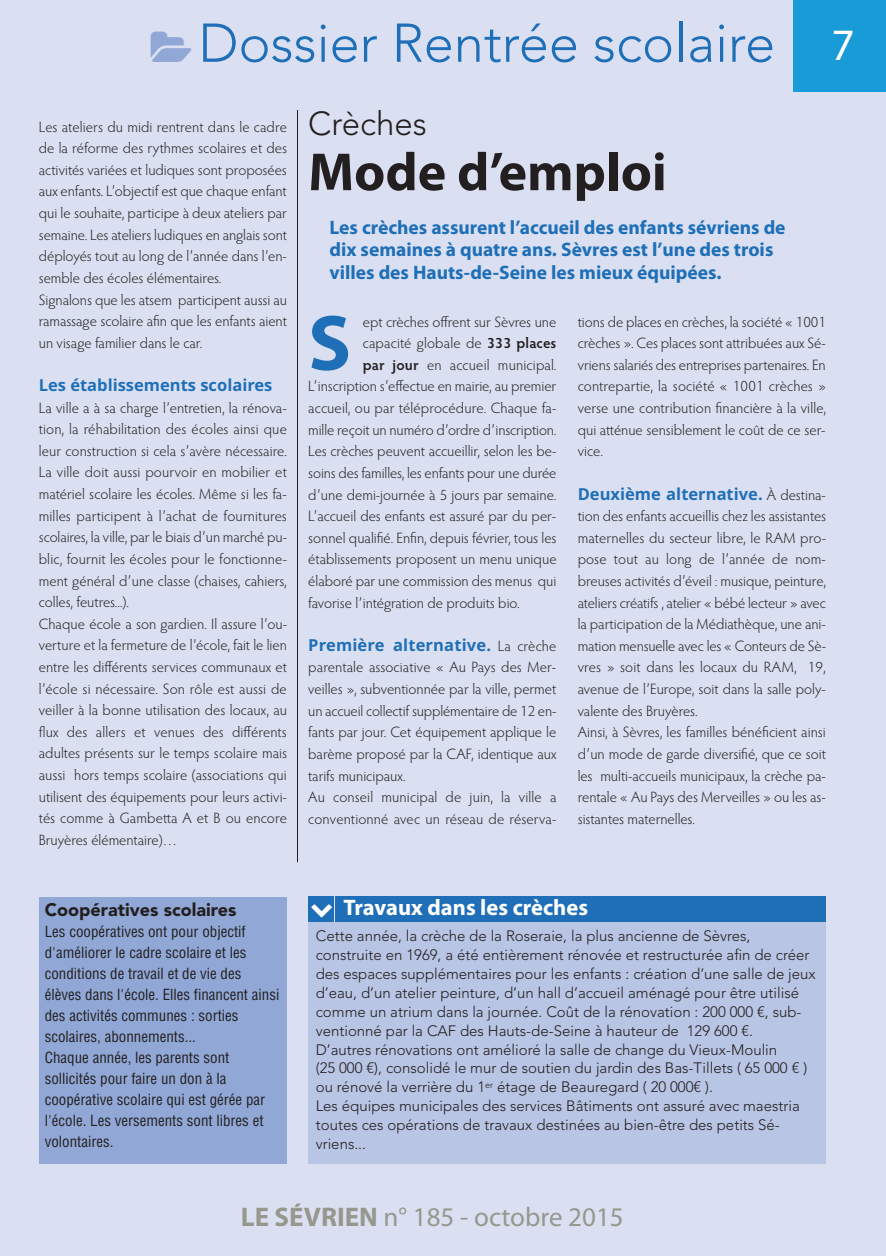
<style>
.page{position:relative;width:886px;height:1256px;background:#fff}
.page>*{position:absolute;margin:0;border:0;box-sizing:border-box;transform-origin:0 0}
.t1{font:700 79.35px "Myriad Pro";color:#1f6fb8}
.t2{font:300 54px "Avenir LT Std";color:#1f6fb8}
.t3{font:700 54px "Myriad Pro";color:#231f20}
.t4{font:300 33px "Avenir LT Std";color:#231f20}
.t5{font:27px "Myriad Pro";color:#96988e}
.t6{font:700 22.5px "Myriad Pro";color:#fff}
.t7{font:700 19.5px/22.5px "Myriad Pro";color:#1f6fb8}
.t8{font:900 18px "Avenir LT Std";color:#231f20}
.t9{font:700 16.5px "Open Sans";color:#1f6fb8}
.t10{font:300 15px/21.6px "Hypatia Sans Pro";color:#231f20}
.t11{font:300 15px/18.9px "Avenir LT Std";color:#231f20}
.t12{font:condensed 15px/21px "Helvetica";color:#231f20}
.s1{font-family:"Myriad Pro";font-weight:400;font-size:45px;color:#fff}
.s2{font-weight:600}
.s3{font-family:"Hypatia Sans Pro";font-weight:300;font-size:15px;color:#231f20}
.s4{font-weight:700}
</style>
<div class="page">
<div style="left:0;top:0;width:885px;height:1255px;background:#dae0f1"></div>
<div style="left:792px;top:0;width:93px;height:92px;background:#199bd8"></div>
<div style="left:308px;top:922px;width:517px;height:241px;background:#b9c5e4"></div>
<div style="left:336px;top:896px;width:489px;height:26px;background:#1f6fb8"></div>
<div style="left:308px;top:896px;width:26px;height:26px;background:#1f6fb8"></div>
<hr style="left:297px;top:110px;width:1px;height:752px;background:#231f20">
<div style="left:39px;top:896px;width:248px;height:267px;background:#91a8d6"></div>
<h2 class="t2" style="left:198px;top:21px;width:657px">Dossier Rentrée scolaire <span class="s1">7</span></h2>
<p class="t10" style="left:39px;top:117px;width:250px">Les ateliers du midi rentrent dans le cadre de la réforme des rythmes scolaires et des activités variées et ludiques sont proposées aux enfants. L’objectif est que chaque enfant qui le souhaite, participe à deux ateliers par semaine. Les ateliers ludiques en anglais sont déployés tout au long de l’année dans l’en&shy;semble des écoles élémentaires.<br>Signalons que les atsem participent aussi au ramassage scolaire afin que les enfants aient un visage familier dans le car.</p>
<p class="t9" style="left:39px;top:375px;width:235px">Les établissements scolaires</p>
<p class="t10" style="left:39px;top:398px;width:250px">La ville a à sa charge l’entretien, la rénova&shy;tion, la réhabilitation des écoles ainsi que leur construction si cela s’avère nécessaire.<br>La ville doit aussi pourvoir en mobilier et matériel scolaire les écoles. Même si les fa&shy;milles participent à l’achat de fournitures scolaires, la ville, par le biais d’un marché pu&shy;blic, fournit les écoles pour le fonctionne&shy;ment général d’une classe (chaises, cahiers, colles, feutres...).<br>Chaque école a son gardien. Il assure l’ou&shy;verture et la fermeture de l’école, fait le lien entre les différents services communaux et l’école si nécessaire. Son rôle est aussi de veiller à la bonne utilisation des locaux, au flux des allers et venues des différents adultes présents sur le temps scolaire mais aussi hors temps scolaire (associations qui utilisent des équipements pour leurs activi&shy;tés comme à Gambetta A et B ou encore Bruyères élémentaire)…</p>
<p class="t8" style="left:45px;top:902px;width:193px">Coopératives scolaires</p>
<p class="t12" style="left:45px;top:921px;width:236px">Les coopératives ont pour objectif d'améliorer le cadre scolaire et les conditions de travail et de vie des élèves dans l'école. Elles financent ainsi des activités communes : sorties scolaires, abonnements...<br>Chaque année, les parents sont sollicités pour faire un don à la coopérative scolaire qui est gérée par l'école. Les versements sont libres et volontaires.</p>
<h3 class="t4" style="left:308px;top:110px;width:120px">Crèches</h3>
<h2 class="t3" style="left:308px;top:152px;width:360px">Mode d’emploi</h2>
<h3 class="t7" style="left:329px;top:217px;width:457px">Les crèches assurent l’accueil des enfants sévriens de dix semaines à quatre ans. Sèvres est l’une des trois villes des Hauts-de-Seine les mieux équipées.</h3>
<h1 class="t1" style="left:308px;top:313px;width:44px">S</h1>
<p class="t10" style="left:363px;top:312px;width:195px">ept crèches offrent sur Sèvres une</p>
<p class="t10" style="left:363px;top:334px;width:195px">capacité globale de <span class="s2">333 places</span></p>
<p class="t10" style="left:363px;top:355px;width:195px"><span class="s2">par jour</span> en accueil municipal.</p>
<p class="t10" style="left:308px;top:377px;width:249px">L’inscription s’effectue en mairie, au premier</p>
<p class="t10" style="left:308px;top:398px;width:250px">accueil, ou par téléprocédure. Chaque fa-</p>
<p class="t10" style="left:308px;top:420px;width:250px">mille reçoit un numéro d’ordre d’inscription.</p>
<p class="t10" style="left:308px;top:442px;width:250px">Les crèches peuvent accueillir, selon les be-</p>
<p class="t10" style="left:308px;top:463px;width:250px">soins des familles, les enfants pour une durée</p>
<p class="t10" style="left:308px;top:485px;width:250px">d’une demi-journée à 5 jours par semaine.</p>
<p class="t10" style="left:308px;top:506px;width:249px">L’accueil des enfants est assuré par du per-</p>
<p class="t10" style="left:308px;top:528px;width:249px">sonnel qualifié. Enfin, depuis février, tous les</p>
<p class="t10" style="left:308px;top:550px;width:250px">établissements proposent un menu unique</p>
<p class="t10" style="left:308px;top:571px;width:250px">élaboré par une commission des menus qui</p>
<p class="t10" style="left:308px;top:593px;width:213px">favorise l’intégration de produits bio.</p>
<p class="t9" style="left:308px;top:635px;width:250px">Première alternative. <span class="s3">La crèche</span></p>
<p class="t10" style="left:308px;top:658px;width:250px">parentale associative « Au Pays des Mer&shy;veilles », subventionnée par la ville, permet un accueil collectif supplémentaire de 12 en&shy;fants par jour. Cet équipement applique le barème proposé par la CAF, identique aux tarifs municipaux.<br>Au conseil municipal de juin, la ville a conventionné avec un réseau de réserva-</p>
<p class="t10" style="left:577px;top:312px;width:250px;text-align:justify">tions de places en crèches, la société « 1001 crèches ». Ces places sont attribuées aux Sé&shy;vriens salariés des entreprises partenaires. En contrepartie, la société « 1001 crèches » verse une contribution financière à la ville, qui atténue sensiblement le coût de ce ser&shy;vice.</p>
<p class="t9" style="left:577px;top:484px;width:250px">Deuxième alternative. <span class="s3">À destina-</span></p>
<p class="t10" style="left:577px;top:506px;width:250px">tion des enfants accueillis chez les assistantes maternelles du secteur libre, le RAM pro&shy;pose tout au long de l’année de nom&shy;breuses activités d’éveil : musique, peinture, ateliers créatifs , atelier « bébé lecteur » avec la participation de la Médiathèque, une ani&shy;mation mensuelle avec les « Conteurs de Sè&shy;vres » soit dans les locaux du RAM, 19, avenue de l’Europe, soit dans la salle poly&shy;valente des Bruyères.<br>Ainsi, à Sèvres, les familles bénéficient ainsi d’un mode de garde diversifié, que ce soit les multi-accueils municipaux, la crèche pa&shy;rentale « Au Pays des Merveilles » ou les as&shy;sistantes maternelles.</p>
<h3 class="t6" style="left:343px;top:899px;width:246px">Travaux dans les crèches</h3>
<p class="t11" style="left:316px;top:927px;width:501px">Cette année, la crèche de la Roseraie, la plus ancienne de Sèvres, construite en 1969, a été entièrement rénovée et restructurée afin de créer des espaces supplémentaires pour les enfants : création d’une salle de jeux d’eau, d’un atelier peinture, d’un hall d’accueil aménagé pour être utilisé comme un atrium dans la journée. Coût de la rénovation : 200 000 €, sub&shy;ventionné par la CAF des Hauts-de-Seine à hauteur de 129 600 €.<br>D’autres rénovations ont amélioré la salle de change du Vieux-Moulin<br>(25 000 €), consolidé le mur de soutien du jardin des Bas-Tillets ( 65 000 € ) ou rénové la verrière du 1<sup>er</sup> étage de Beauregard ( 20 000€ ).<br>Les équipes municipales des services Bâtiments ont assuré avec maestria toutes ces opérations de travaux destinées au bien-être des petits Sé&shy;vriens...</p>
<h3 class="t5" style="left:241px;top:1206px;width:384px"><span class="s4">LE SÉVRIEN</span> n° 185 - octobre 2015</h3>
</div>
